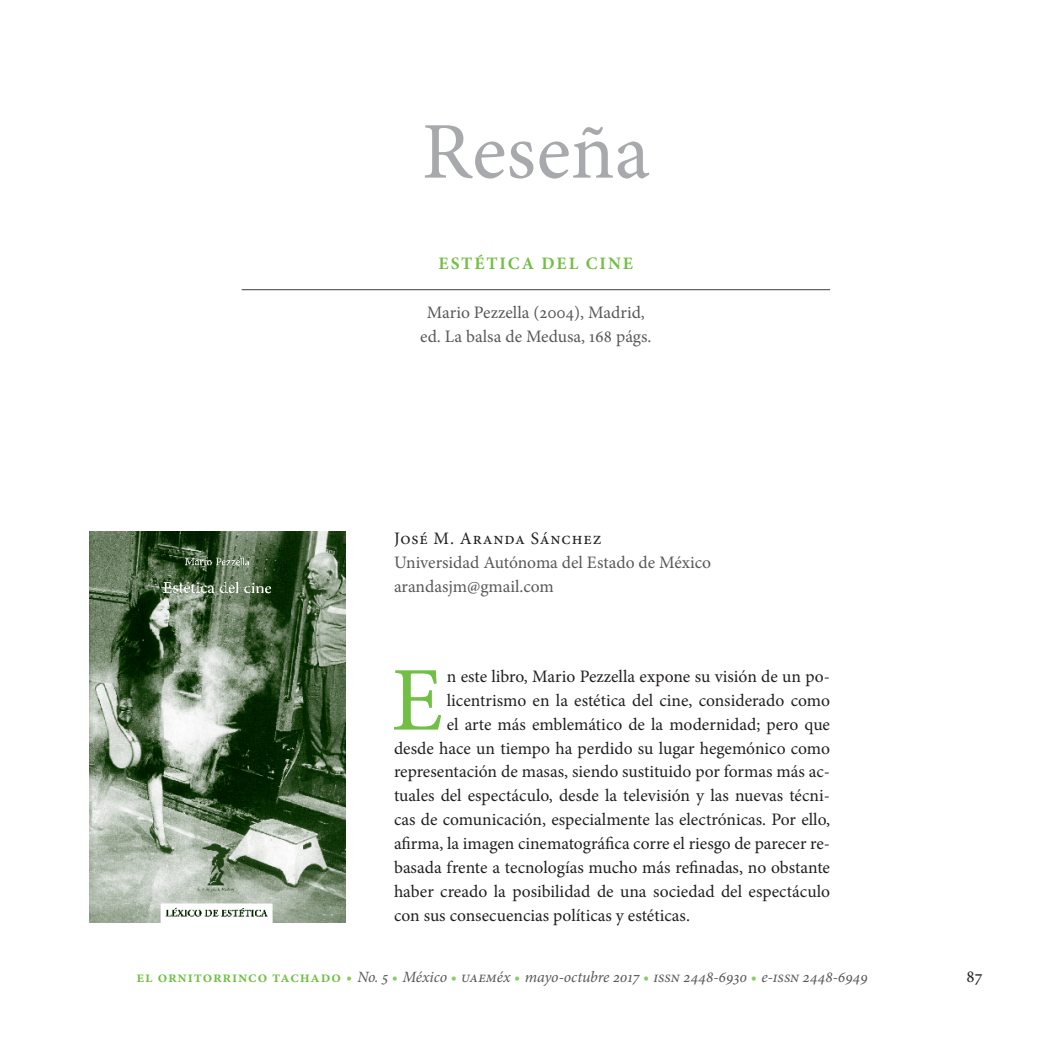
<style>
.page{position:relative;width:1042px;height:1042px;background:#fff}
.page>*{position:absolute;margin:0;border:0;box-sizing:border-box;transform-origin:0 0}
.Primera_linea{font:91.17px "Minion Pro";color:#71bf44}
.Primera_linea-2{font:80.5px "Minion Pro";color:#a8a9ad}
.Primera_linea-3{font:17.5px "Minion Pro";color:#231f20}
.Cuerpo{font:17.5px "Minion Pro";letter-spacing:-.005em;color:#57585a}
.Primera_linea-4{font:17.5px "Minion Pro";color:#57585a}
.Autor{font:17.5px "Minion Pro";letter-spacing:.05em;color:#231f20}
.TITULO{font:700 17.5px "Minion Pro";letter-spacing:.11em;color:#71bf44}
.Constantes{font:italic 15.75px "Minion Pro";color:#57585a}
.s1{font-weight:600;font-style:normal;color:#71bf44}
.s2{font-style:normal;color:#8dc964}
</style>
<div class="page">
<img style="left:89px;top:531px;width:256px;height:392px">
<hr style="left:242px;top:289px;width:588px;height:1px;background:#3e3e3f">
<p class="Primera_linea-2" style="left:422px;top:98px;width:229px">Reseña</p>
<p class="TITULO" style="left:439px;top:251px;width:196px">ESTÉTICA DEL CINE</p>
<p class="Primera_linea-4" style="left:427px;top:301px;width:219px">Mario Pezzella (2004), Madrid,</p>
<p class="Primera_linea-4" style="left:420px;top:325px;width:233px">ed. La balsa de Medusa, 168 págs.</p>
<p class="Autor" style="left:394px;top:527px;width:209px">José M. Aranda Sánchez</p>
<p class="Cuerpo" style="left:394px;top:551px;width:319px">Universidad Autónoma del Estado de México</p>
<p class="Cuerpo" style="left:394px;top:575px;width:161px">arandasjm@gmail.com</p>
<p class="Primera_linea" style="left:391px;top:639px;width:53px">E</p>
<p class="Primera_linea-3" style="left:447px;top:664px;width:385px">n este libro, Mario Pezzella expone su visión de un po-</p>
<p class="Primera_linea-3" style="left:447px;top:688px;width:385px">licentrismo en la estética del cine, considerado como</p>
<p class="Primera_linea-3" style="left:447px;top:712px;width:385px">el arte más emblemático de la modernidad; pero que</p>
<p class="Primera_linea-3" style="left:394px;top:736px;width:438px">desde hace un tiempo ha perdido su lugar hegemónico como</p>
<p class="Primera_linea-3" style="left:394px;top:760px;width:437px">representación de masas, siendo sustituido por formas más ac-</p>
<p class="Primera_linea-3" style="left:394px;top:784px;width:437px">tuales del espectáculo, desde la televisión y las nuevas técni-</p>
<p class="Primera_linea-3" style="left:394px;top:808px;width:437px">cas de comunicación, especialmente las electrónicas. Por ello,</p>
<p class="Primera_linea-3" style="left:394px;top:832px;width:437px">afirma, la imagen cinematográfica corre el riesgo de parecer re-</p>
<p class="Primera_linea-3" style="left:394px;top:856px;width:437px">basada frente a tecnologías mucho más refinadas, no obstante</p>
<p class="Primera_linea-3" style="left:394px;top:880px;width:437px">haber creado la posibilidad de una sociedad del espectáculo</p>
<p class="Primera_linea-3" style="left:394px;top:904px;width:297px">con sus consecuencias políticas y estéticas.</p>
<p class="Constantes" style="left:136px;top:966px;width:733px"><span class="s1">el ornitorrinco tachado</span> <span class="s2">•</span> No. 5 <span class="s2">•</span> México <span class="s2">•</span> uaeméx <span class="s2">•</span> mayo-octubre 2017 <span class="s2">•</span> issn 2448-6930 <span class="s2">•</span> e-issn 2448-6949</p>
<p class="Primera_linea-3" style="left:966px;top:965px;width:17px">87</p>
</div>
